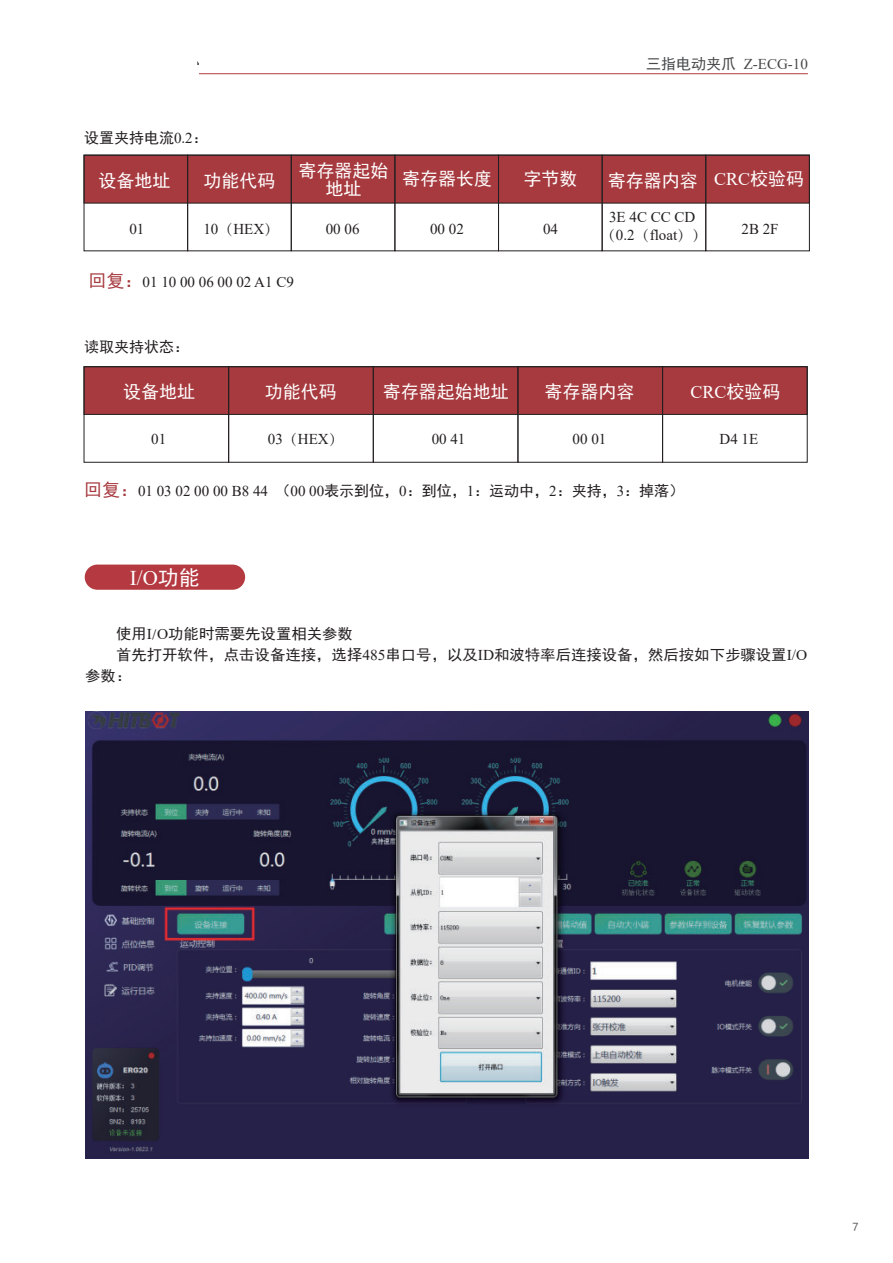
<style>
.page{position:relative;width:893px;height:1263px;background:#fff}
.page>*{position:absolute;margin:0;border:0;box-sizing:border-box;transform-origin:0 0}
.t1{font:21px "Times New Roman";color:#fff}
.t2{font:18px/18px "Sim Hei";color:#fff;text-align:center}
.t3{font:18px "Times New Roman";color:#fff}
.t4{font:15px "Sim Hei";color:#231f20}
.t5{font:15px/18px "Times New Roman";color:#231f20;text-align:center}
.t6{font:15px "Times New Roman";color:#47484a}
.t7{font:12px "Sim Hei";color:#57585a}
.s1{font-family:"Times New Roman"}
.s2{font-family:"Sim Hei"}
.s3{font-family:"Adobe Song Std";font-weight:300}
.s4{font-family:"Sim Hei";font-size:18px;color:#a73a3f}
.s5{font-size:18px;color:#a73a3f}
</style>
<div class="page">
<hr style="left:199px;top:73px;width:609px;height:1px;background:#b43940">
<div style="left:84px;top:155px;width:726px;height:48px;background:#a73a3f"></div>
<div style="left:84px;top:366px;width:724px;height:49px;background:#a73a3f;border:1px solid #231f20"></div>
<div style="left:84px;top:366px;width:145px;height:97px;border:1px solid #231f20"></div>
<div style="left:228px;top:366px;width:146px;height:97px;border:1px solid #231f20"></div>
<div style="left:373px;top:366px;width:145px;height:97px;border:1px solid #231f20"></div>
<div style="left:518px;top:366px;width:145px;height:97px;border:1px solid #231f20"></div>
<div style="left:662px;top:366px;width:146px;height:97px;border:1px solid #231f20"></div>
<div style="left:84px;top:155px;width:104px;height:96px;border:1px solid #231f20"></div>
<div style="left:187px;top:155px;width:105px;height:96px;border:1px solid #231f20"></div>
<div style="left:291px;top:155px;width:104px;height:96px;border:1px solid #231f20"></div>
<div style="left:394px;top:155px;width:105px;height:96px;border:1px solid #231f20"></div>
<div style="left:498px;top:155px;width:104px;height:96px;border:1px solid #231f20"></div>
<div style="left:602px;top:155px;width:104px;height:96px;border:1px solid #231f20"></div>
<div style="left:705px;top:155px;width:105px;height:96px;border:1px solid #231f20"></div>
<div style="left:85px;top:565px;width:160px;height:25px;background:#b43940;border-radius:13px"></div>
<img style="left:85px;top:712px;width:724px;height:447px">
<p class="t4" style="left:84px;top:130px;width:125px">设置夹持电流<span class="s1">0.2</span>：</p>
<p class="t6" style="left:646px;top:59px;width:163px"><span class="s2">三指电动夹爪</span> Z-ECG-10</p>
<p class="t2" style="left:99px;top:171px;width:73px">设备地址</p>
<p class="t2" style="left:203px;top:171px;width:73px">功能代码</p>
<p class="t2" style="left:298px;top:162px;width:91px">寄存器起始地址</p>
<p class="t2" style="left:608px;top:171px;width:198px">寄存器内容 <span class="s1">CRC</span>校验码</p>
<p class="t5" style="left:129px;top:222px;width:16px">01</p>
<p class="t2" style="left:402px;top:170px;width:91px">寄存器长度</p>
<p class="t2" style="left:523px;top:170px;width:55px">字节数</p>
<p class="t5" style="left:601px;top:210px;width:108px">3E 4C CC CD<span class="s3">（</span>0.2<span class="s3">（</span>float<span class="s3">））</span></p>
<p class="t5" style="left:203px;top:222px;width:77px">10<span class="s3">（</span>HEX<span class="s3">）</span></p>
<p class="t5" style="left:326px;top:222px;width:35px">00 06</p>
<p class="t5" style="left:430px;top:222px;width:35px">00 02</p>
<p class="t5" style="left:543px;top:222px;width:16px">04</p>
<p class="t5" style="left:741px;top:222px;width:39px">2B 2F</p>
<p class="t5" style="left:89px;top:274px;width:207px"><span class="s4">回复：</span>01 10 00 06 00 02 A1 C9</p>
<p class="t4" style="left:84px;top:339px;width:107px">读取夹持状态：</p>
<p class="t2" style="left:123px;top:383px;width:73px">设备地址</p>
<p class="t2" style="left:265px;top:383px;width:73px">功能代码</p>
<p class="t2" style="left:383px;top:383px;width:128px">寄存器起始地址</p>
<p class="t2" style="left:545px;top:382px;width:91px">寄存器内容</p>
<p class="t3" style="left:690px;top:385px;width:92px">CRC<span class="s2">校验码</span></p>
<p class="t5" style="left:151px;top:432px;width:16px">01</p>
<p class="t5" style="left:268px;top:432px;width:77px">03<span class="s3">（</span>HEX<span class="s3">）</span></p>
<p class="t5" style="left:432px;top:432px;width:35px">00 41</p>
<p class="t5" style="left:573px;top:432px;width:35px">00 01</p>
<p class="t5" style="left:719px;top:432px;width:40px">D4 1E</p>
<p class="t4" style="left:84px;top:483px;width:602px"><span class="s5">回复：</span><span class="s1">01 03 02 00 00 B8 44</span> （<span class="s1">00 00</span>表示到位，<span class="s1">0</span>：到位，<span class="s1">1</span>：运动中，<span class="s1">2</span>：夹持，<span class="s1">3</span>：掉落）</p>
<h1 class="t1" style="left:130px;top:570px;width:71px">I/O<span class="s2">功能</span></h1>
<p class="t4" style="left:116px;top:626px;width:238px">使用<span class="s1">I</span><span class="s3">/</span><span class="s1">O</span>功能时需要先设置相关参数</p>
<p class="t4" style="left:116px;top:647px;width:693px">首先打开软件，点击设备连接，选择<span class="s1">485</span>串口号，以及<span class="s1">ID</span>和波特率后连接设备，然后按如下步骤设置<span class="s1">I/O</span></p>
<p class="t4" style="left:85px;top:668px;width:48px">参数：</p>
<p class="t7" style="left:852px;top:1219px;width:7px">7</p>
</div>
